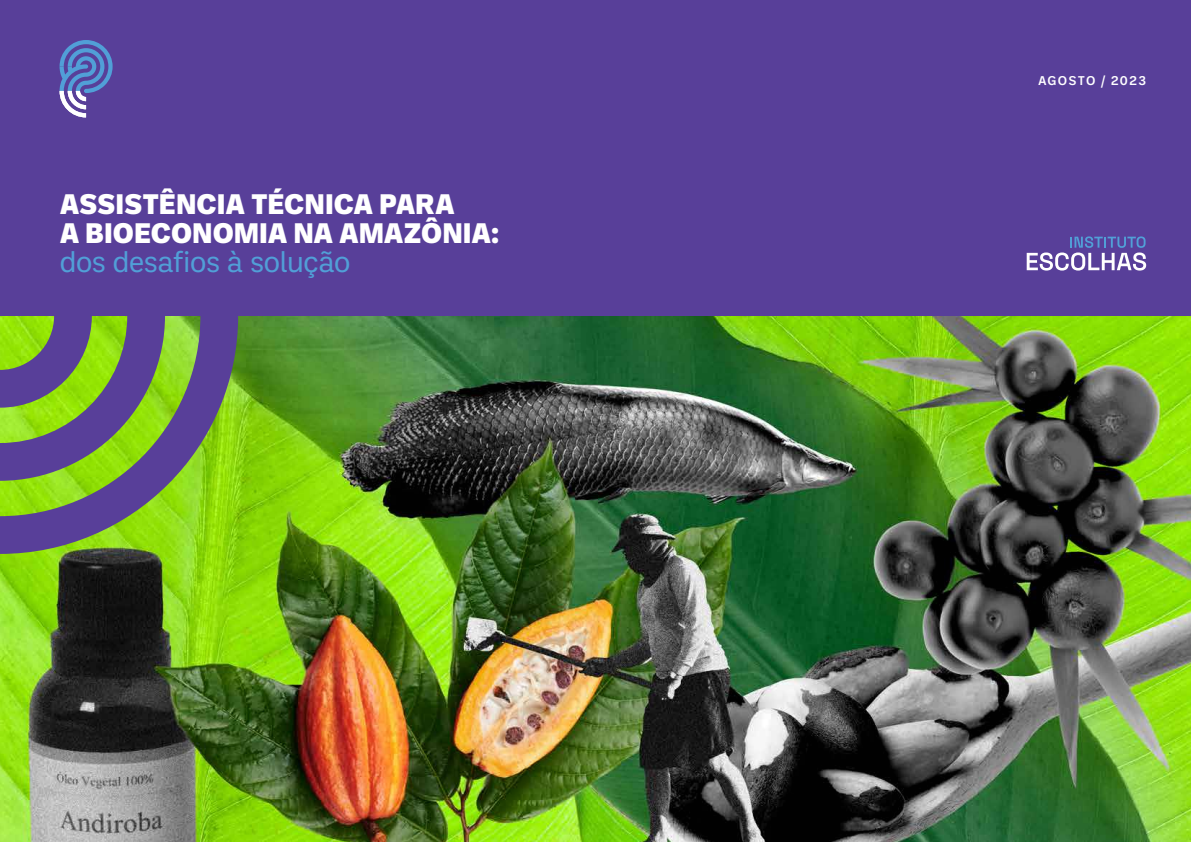
<style>
.page{position:relative;width:1191px;height:842px;background:#fff}
.page>*{position:absolute;margin:0;border:0;box-sizing:border-box;transform-origin:0 0}
.t1{font:800 29px/29px "Ballinger";letter-spacing:-.005em;color:#fff}
.t2{font:29px "Ballinger";letter-spacing:-.015em;color:#519fd7}
.t3{font:500 13px "Ballinger";letter-spacing:.085em;color:#fff}
</style>
<div class="page">
<img style="left:0;top:304px;width:1191px;height:538px">
<div style="left:0;top:0;width:1190px;height:316px;background:#583f99"></div>
<svg style="left:60px;top:40px;width:53px;height:77px"></svg>
<svg style="left:0;top:316px;width:238px;height:238px;background:#769351"></svg>
<svg style="left:1026px;top:236px;width:120px;height:35px"></svg>
<p class="t1" style="left:60px;top:188px;width:441px">ASSISTÊNCIA TÉCNICA PARA<br>A BIOECONOMIA NA AMAZÔNIA:</p>
<p class="t2" style="left:60px;top:243px;width:292px">dos desafios à solução</p>
<p class="t3" style="left:1038px;top:71px;width:110px">AGOSTO / 2023</p>
</div>
